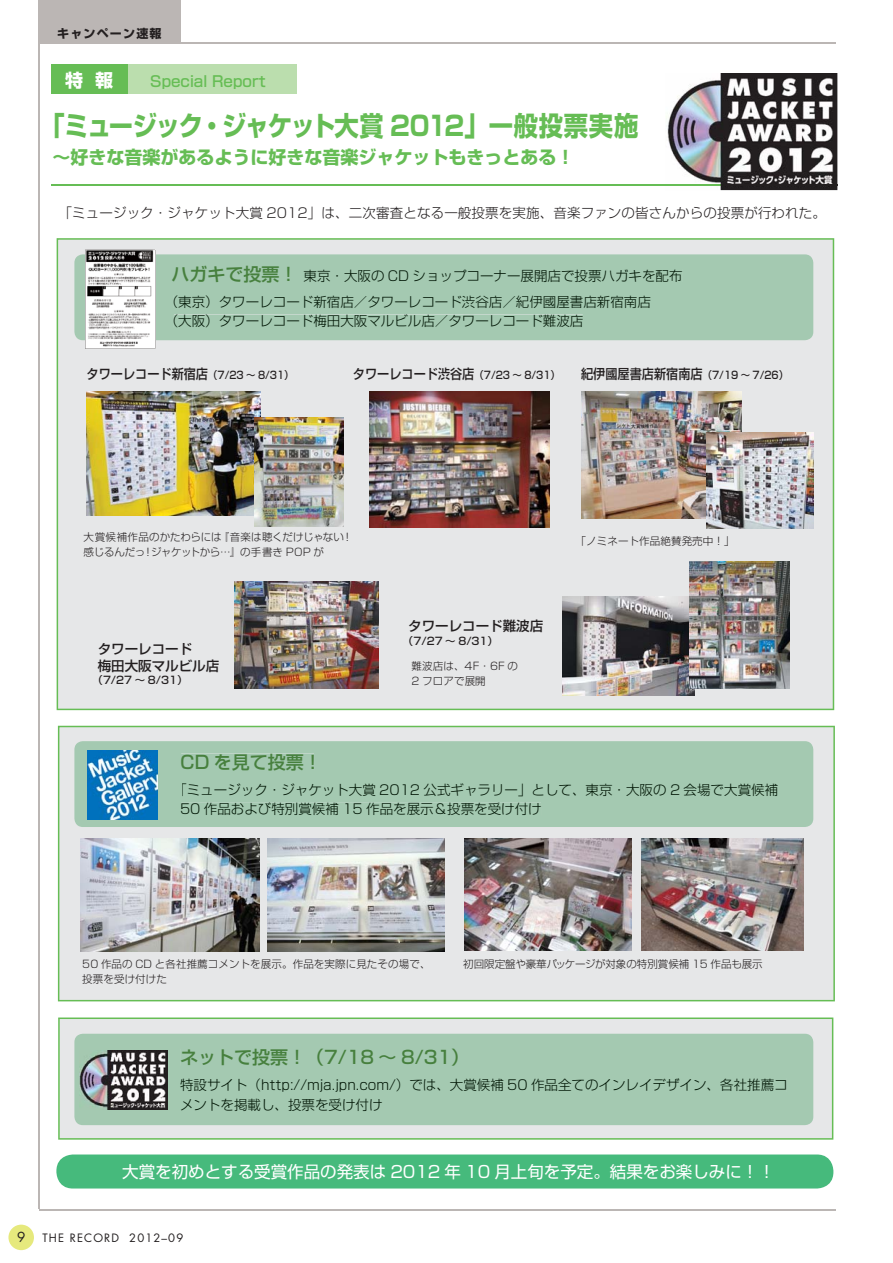
<style>
.page{position:relative;width:893px;height:1263px;background:#fff}
.page>*{position:absolute;margin:0;border:0;box-sizing:border-box;transform-origin:0 0}
.t1{font:27px "Shin Go Pr 6 Bold 90 pv RKSJ H";letter-spacing:-.05em;color:#66bd55;scale:.9 1}
.t2{font:18px "Shin Go Pr 6 Bold 90 pv RKSJ H";color:#66bd55}
.t3{font:18px "Shin Go Pr 6 Medium 90 pv RKSJ H";color:#47803e}
.t4{font:18px "Shin Go Pr 6 Bold 90 pv RKSJ H";color:#fff}
.t5{font:16.5px "Shin Go Pr 6 Regular 90 pv RKSJ H";color:#fff}
.t6{font:15px "Shin Go Pr 6 Medium 90 pv RKSJ H";color:#66bd55}
.t7{font:13.5px/19.5px "Shin Go Pr 6 Light 90 pv RKSJ H";color:#001504}
.t8{font:13.5px "Shin Go Pr 6 Light 90 pv RKSJ H";letter-spacing:.01em;color:#231f20}
.t9{font:13.5px/16.5px "Shin Go Pr 6 Medium 90 pv RKSJ H";color:#231f20}
.t10{font:13.5px "Futura";color:#231f20}
.t11{font:12px "Shin Go Pr 6 Bold 90 pv RKSJ H";letter-spacing:.1em;color:#231f20}
.t12{font:11.25px "Futura";letter-spacing:.1em;color:#231f20}
.t13{font:10.5px/15px "Shin Go Pr 6 Light 90 pv RKSJ H";letter-spacing:.01em;color:#231f20}
.t14{font:10.5px "Shin Go Pr 6 Medium 90 pv RKSJ H";color:#231f20;scale:.9 1}
.t15{font:10.5px/15px "Shin Go Pr 6 Light 90 pv RKSJ H";letter-spacing:-.01em;color:#231f20}
.t16{font:10.5px "Shin Go Pr 6 Medium 90 pv RKSJ H";color:#231f20}
.s1{font-family:"Shin Go Pr 6 Medium 90 pv RKSJ H";font-size:18px;color:#47803e}
.s2{font-size:13.5px}
</style>
<div class="page">
<div style="left:57px;top:238px;width:777px;height:472px;background:#e6e7e8"></div>
<div style="left:74px;top:254px;width:739px;height:86px;background:#a4c9b1"></div>
<svg style="left:58px;top:1018px;width:775px;height:122px;background:#dbe3dc"></svg>
<div style="left:74px;top:1034px;width:739px;height:91px;background:#a4c9b1"></div>
<svg style="left:58px;top:726px;width:777px;height:275px;background:#dee2e0"></svg>
<div style="left:74px;top:741px;width:739px;height:86px;background:#a4c9b1"></div>
<div style="left:56px;top:1155px;width:777px;height:34px;background:#46ba7c;border-radius:16px"></div>
<div style="left:8px;top:1225px;width:26px;height:25px;background:#e6e97d;border-radius:50%"></div>
<div style="left:39px;top:0;width:141px;height:43px;background:#bbb6b4"></div>
<hr style="left:39px;top:42px;width:796px;height:1px;background:#bbb6b4">
<hr style="left:39px;top:1209px;width:796px;height:2px;background:#bbb6b4">
<div style="left:51px;top:64px;width:245px;height:30px;background:#bbdeae"></div>
<div style="left:51px;top:64px;width:77px;height:30px;background:#66bd55"></div>
<hr style="left:51px;top:184px;width:787px;height:2px;background:#66bd55">
<img style="left:666px;top:73px;width:171px;height:117px">
<img style="left:666px;top:184px;width:171px;height:2px">
<div style="left:181px;top:754px;width:133px;height:17px;background:#a4c9b1"></div>
<div style="left:182px;top:783px;width:595px;height:13px;background:#a4c9b1"></div>
<div style="left:181px;top:803px;width:360px;height:13px;background:#a4c9b1"></div>
<div style="left:181px;top:1049px;width:277px;height:17px;background:#a4c9b1"></div>
<div style="left:180px;top:1078px;width:606px;height:14px;background:#a4c9b1"></div>
<div style="left:181px;top:1098px;width:201px;height:13px;background:#a4c9b1"></div>
<img style="left:88px;top:750px;width:69px;height:70px">
<img style="left:79px;top:1050px;width:88px;height:60px">
<hr style="left:38px;top:0;width:2px;height:1209px;background:#bbb6b4">
<img style="left:81px;top:839px;width:178px;height:112px">
<img style="left:267px;top:839px;width:177px;height:112px">
<img style="left:464px;top:839px;width:168px;height:111px">
<img style="left:641px;top:839px;width:162px;height:111px">
<img style="left:581px;top:391px;width:161px;height:127px">
<img style="left:707px;top:433px;width:107px;height:95px">
<img style="left:370px;top:391px;width:180px;height:136px">
<div style="left:172px;top:265px;width:126px;height:17px;background:#a4c9b1"></div>
<div style="left:304px;top:269px;width:378px;height:13px;background:#a4c9b1"></div>
<div style="left:174px;top:295px;width:476px;height:13px;background:#a4c9b1"></div>
<div style="left:174px;top:315px;width:409px;height:12px;background:#a4c9b1"></div>
<svg style="left:85px;top:250px;width:70px;height:99px"></svg>
<img style="left:86px;top:392px;width:175px;height:124px">
<img style="left:254px;top:417px;width:90px;height:109px">
<img style="left:563px;top:597px;width:131px;height:98px">
<img style="left:235px;top:581px;width:143px;height:108px">
<img style="left:690px;top:562px;width:99px;height:127px">
<p class="t11" style="left:57px;top:29px;width:106px">キャンペーン速報</p>
<h2 class="t4" style="left:65px;top:74px;width:49px">特 報</h2>
<p class="t6" style="left:150px;top:76px;width:117px">Special Report</p>
<h1 class="t1" style="left:40px;top:116px;width:666px">「ミュージック・ジャケット大賞 2012」一般投票実施</h1>
<h2 class="t2" style="left:52px;top:150px;width:524px">～好きな音楽があるように好きな音楽ジャケットもきっとある！</h2>
<p class="t8" style="left:58px;top:208px;width:769px">「ミュージック・ジャケット大賞 2012」は、二次審査となる一般投票を実施、音楽ファンの皆さんからの投票が行われた。</p>
<p class="t7" style="left:165px;top:264px;width:519px;line-height:26.1px;text-indent:7px"><span class="s1">ハガキで投票！</span> 東京・大阪の CD ショップコーナー展開店で投票ハガキを配布（東京）タワーレコード新宿店／タワーレコード渋谷店／紀伊國屋書店新宿南店</p>
<p class="t7" style="left:165px;top:313px;width:420px">（大阪）タワーレコード梅田大阪マルビル店／タワーレコード難波店</p>
<p class="t14" style="left:87px;top:372px;width:232px"><span class="s2">タワーレコード新宿店</span>（7/23 ～ 8/31）</p>
<p class="t14" style="left:353px;top:372px;width:232px"><span class="s2">タワーレコード渋谷店</span>（7/23 ～ 8/31）</p>
<p class="t14" style="left:581px;top:372px;width:232px"><span class="s2">紀伊國屋書店新宿南店</span>（7/19 ～ 7/26）</p>
<p class="t15" style="left:84px;top:531px;width:270px">大賞候補作品のかたわらには『音楽は聴くだけじゃない！感じるんだっ！ジャケットから…』の手書き POP が</p>
<p class="t9" style="left:98px;top:643px;width:123px">タワーレコード<br>梅田大阪マルビル店</p>
<p class="t16" style="left:93px;top:676px;width:97px">（7/27 ～ 8/31）</p>
<p class="t9" style="left:408px;top:620px;width:136px">タワーレコード難波店</p>
<p class="t16" style="left:403px;top:637px;width:97px">（7/27 ～ 8/31）</p>
<p class="t13" style="left:411px;top:660px;width:108px">難波店は、4F・6F の<br>2 フロアで展開</p>
<p class="t13" style="left:576px;top:535px;width:160px">「ノミネート作品絶賛発売中！」</p>
<h2 class="t3" style="left:180px;top:755px;width:143px">CD を見て投票！</h2>
<p class="t7" style="left:180px;top:782px;width:599px;text-indent:-7px">「ミュージック・ジャケット大賞 2012 公式ギャラリー」として、東京・大阪の 2 会場で大賞候補<br>50 作品および特別賞候補 15 作品を展示＆投票を受け付け</p>
<p class="t13" style="left:82px;top:958px;width:350px">50 作品の CD と各社推薦コメントを展示。作品を実際に見たその場で、投票を受け付けた</p>
<p class="t13" style="left:463px;top:958px;width:301px">初回限定盤や豪華パッケージが対象の特別賞候補 15 作品も展示</p>
<h2 class="t3" style="left:180px;top:1050px;width:290px">ネットで投票！（7/18 ～ 8/31）</h2>
<p class="t7" style="left:180px;top:1077px;width:609px">特設サイト（http://mja.jpn.com/）では、大賞候補 50 作品全てのインレイデザイン、各社推薦コメントを掲載し、投票を受け付け</p>
<p class="t5" style="left:122px;top:1166px;width:654px">大賞を初めとする受賞作品の発表は 2012 年 10 月上旬を予定。結果をお楽しみに！！</p>
<p class="t10" style="left:17px;top:1231px;width:10px">9</p>
<p class="t12" style="left:42px;top:1232px;width:142px">THE RECORD 2012–09</p>
</div>
